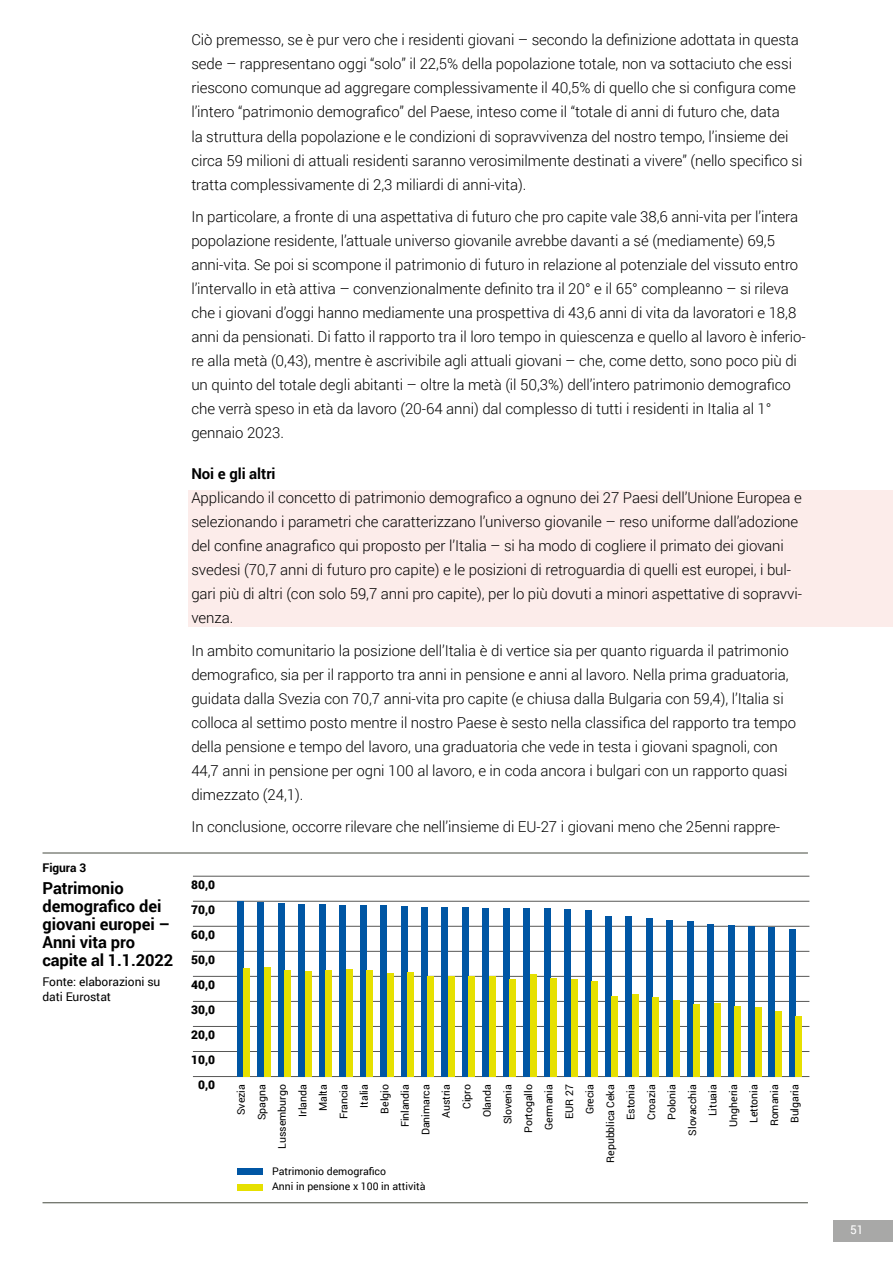
<style>
.page{position:relative;width:893px;height:1263px;background:#fff}
.page>*{position:absolute;margin:0;border:0;box-sizing:border-box;transform-origin:0 0}
.t1{font:700 16.5px/18px "Roboto";letter-spacing:-.005em;color:#000}
.t2{font:300 15px/24px "Roboto";letter-spacing:-.005em;color:#000}
.t3{font:700 15px "Roboto";letter-spacing:-.005em;color:#000}
.t4{font:900 12px/25px "Roboto";letter-spacing:-.005em;color:#000;text-align:center}
.t5{font:12px/15px "Roboto";letter-spacing:-.005em;color:#000}
.t6{font:700 12px "Roboto";letter-spacing:-.005em;color:#000}
.t7{font:12px "Roboto";color:#fff}
.t8{font:10.5px/20.5px "Roboto";letter-spacing:-.005em;color:#000;text-align:right}
</style>
<div class="page">
<div style="left:833px;top:1220px;width:60px;height:22px;background:#a8a8a7"></div>
<div style="left:189px;top:490px;width:704px;height:136px;background:#fcecea"></div>
<hr style="left:43px;top:853px;width:765px;height:1px;background:#454a3f">
<hr style="left:43px;top:1202px;width:765px;height:1px;background:#454a3f">
<hr style="left:193px;top:876px;width:616px;height:1px;background:#575756">
<hr style="left:193px;top:901px;width:616px;height:1px;background:#575756">
<hr style="left:193px;top:926px;width:616px;height:1px;background:#575756">
<hr style="left:193px;top:951px;width:616px;height:1px;background:#575756">
<hr style="left:193px;top:976px;width:616px;height:1px;background:#575756">
<hr style="left:193px;top:1001px;width:616px;height:1px;background:#575756">
<hr style="left:193px;top:1026px;width:616px;height:1px;background:#575756">
<hr style="left:193px;top:1051px;width:616px;height:1px;background:#575756">
<hr style="left:193px;top:1076px;width:616px;height:1px;background:#575756">
<div style="left:237px;top:901px;width:7px;height:176px;background:#0056a4"></div>
<div style="left:258px;top:902px;width:6px;height:175px;background:#0056a4"></div>
<div style="left:278px;top:903px;width:7px;height:174px;background:#0056a4"></div>
<div style="left:299px;top:904px;width:6px;height:173px;background:#0056a4"></div>
<div style="left:319px;top:904px;width:6px;height:173px;background:#0056a4"></div>
<div style="left:339px;top:905px;width:7px;height:172px;background:#0056a4"></div>
<div style="left:360px;top:905px;width:6px;height:172px;background:#0056a4"></div>
<div style="left:380px;top:905px;width:7px;height:172px;background:#0056a4"></div>
<div style="left:401px;top:906px;width:6px;height:171px;background:#0056a4"></div>
<div style="left:421px;top:907px;width:7px;height:170px;background:#0056a4"></div>
<div style="left:442px;top:907px;width:6px;height:170px;background:#0056a4"></div>
<div style="left:462px;top:907px;width:6px;height:170px;background:#0056a4"></div>
<div style="left:483px;top:908px;width:6px;height:169px;background:#0056a4"></div>
<div style="left:503px;top:908px;width:6px;height:169px;background:#0056a4"></div>
<div style="left:523px;top:908px;width:7px;height:169px;background:#0056a4"></div>
<div style="left:544px;top:908px;width:6px;height:169px;background:#0056a4"></div>
<div style="left:564px;top:909px;width:7px;height:168px;background:#0056a4"></div>
<div style="left:585px;top:910px;width:6px;height:167px;background:#0056a4"></div>
<div style="left:605px;top:916px;width:7px;height:161px;background:#0056a4"></div>
<div style="left:626px;top:917px;width:6px;height:160px;background:#0056a4"></div>
<div style="left:646px;top:918px;width:6px;height:159px;background:#0056a4"></div>
<div style="left:667px;top:920px;width:6px;height:157px;background:#0056a4"></div>
<div style="left:687px;top:921px;width:6px;height:156px;background:#0056a4"></div>
<div style="left:707px;top:924px;width:7px;height:153px;background:#0056a4"></div>
<div style="left:728px;top:925px;width:6px;height:152px;background:#0056a4"></div>
<div style="left:748px;top:926px;width:7px;height:151px;background:#0056a4"></div>
<div style="left:769px;top:927px;width:6px;height:150px;background:#0056a4"></div>
<div style="left:789px;top:929px;width:7px;height:148px;background:#0056a4"></div>
<div style="left:244px;top:968px;width:6px;height:109px;background:#e6e000"></div>
<div style="left:264px;top:967px;width:7px;height:110px;background:#e6e000"></div>
<div style="left:285px;top:970px;width:6px;height:107px;background:#e6e000"></div>
<div style="left:305px;top:971px;width:6px;height:106px;background:#e6e000"></div>
<div style="left:326px;top:970px;width:6px;height:107px;background:#e6e000"></div>
<div style="left:346px;top:969px;width:6px;height:108px;background:#e6e000"></div>
<div style="left:366px;top:970px;width:7px;height:107px;background:#e6e000"></div>
<div style="left:387px;top:973px;width:6px;height:104px;background:#e6e000"></div>
<div style="left:407px;top:973px;width:7px;height:104px;background:#e6e000"></div>
<div style="left:428px;top:976px;width:6px;height:101px;background:#e6e000"></div>
<div style="left:448px;top:976px;width:7px;height:101px;background:#e6e000"></div>
<div style="left:469px;top:977px;width:6px;height:100px;background:#e6e000"></div>
<div style="left:489px;top:976px;width:6px;height:101px;background:#e6e000"></div>
<div style="left:509px;top:979px;width:7px;height:98px;background:#e6e000"></div>
<div style="left:530px;top:974px;width:6px;height:103px;background:#e6e000"></div>
<div style="left:550px;top:978px;width:7px;height:99px;background:#e6e000"></div>
<div style="left:571px;top:979px;width:6px;height:98px;background:#e6e000"></div>
<div style="left:591px;top:981px;width:7px;height:96px;background:#e6e000"></div>
<div style="left:612px;top:996px;width:6px;height:81px;background:#e6e000"></div>
<div style="left:632px;top:994px;width:7px;height:83px;background:#e6e000"></div>
<div style="left:653px;top:997px;width:6px;height:80px;background:#e6e000"></div>
<div style="left:673px;top:1000px;width:6px;height:77px;background:#e6e000"></div>
<div style="left:693px;top:1004px;width:7px;height:73px;background:#e6e000"></div>
<div style="left:714px;top:1003px;width:6px;height:74px;background:#e6e000"></div>
<div style="left:734px;top:1006px;width:7px;height:71px;background:#e6e000"></div>
<div style="left:755px;top:1007px;width:6px;height:70px;background:#e6e000"></div>
<div style="left:775px;top:1011px;width:7px;height:66px;background:#e6e000"></div>
<div style="left:796px;top:1016px;width:6px;height:61px;background:#e6e000"></div>
<div style="left:238px;top:1168px;width:25px;height:7px;background:#0056a4"></div>
<div style="left:238px;top:1184px;width:25px;height:7px;background:#e6e000"></div>
<p class="t6" style="left:43px;top:859px;width:45px">Figura 3</p>
<p class="t1" style="left:43px;top:879px;width:132px">Patrimonio demografico dei giovani europei –<br>Anni vita pro capite al 1.1.2022</p>
<p class="t5" style="left:43px;top:973px;width:119px">Fonte: elaborazioni su dati Eurostat</p>
<p class="t2" style="left:191px;top:28px;width:613px">Ciò premesso, se è pur vero che i residenti giovani – secondo la definizione adottata in questa sede – rappresentano oggi “solo” il 22,5% della popolazione totale, non va sottaciuto che essi riescono comunque ad aggregare complessivamente il 40,5% di quello che si configura come l’intero “patrimonio demografico” del Paese, inteso come il “totale di anni di futuro che, data<br>la struttura della popolazione e le condizioni di sopravvivenza del nostro tempo, l’insieme dei circa 59 milioni di attuali residenti saranno verosimilmente destinati a vivere” (nello specifico si tratta complessivamente di 2,3 miliardi di anni-vita).</p>
<p class="t2" style="left:191px;top:204px;width:616px">In particolare, a fronte di una aspettativa di futuro che pro capite vale 38,6 anni-vita per l’intera popolazione residente, l’attuale universo giovanile avrebbe davanti a sé (mediamente) 69,5 anni-vita. Se poi si scompone il patrimonio di futuro in relazione al potenziale del vissuto entro l’intervallo in età attiva – convenzionalmente definito tra il 20° e il 65° compleanno – si rileva che i giovani d’oggi hanno mediamente una prospettiva di 43,6 anni di vita da lavoratori e 18,8 anni da pensionati. Di fatto il rapporto tra il loro tempo in quiescenza e quello al lavoro è inferio&shy;re alla metà (0,43), mentre è ascrivibile agli attuali giovani – che, come detto, sono poco più di un quinto del totale degli abitanti – oltre la metà (il 50,3%) dell’intero patrimonio demografico che verrà speso in età da lavoro (20-64 anni) dal complesso di tutti i residenti in Italia al 1° gennaio 2023.</p>
<p class="t3" style="left:191px;top:463px;width:86px">Noi e gli altri</p>
<p class="t2" style="left:191px;top:485px;width:612px">Applicando il concetto di patrimonio demografico a ognuno dei 27 Paesi dell’Unione Europea e selezionando i parametri che caratterizzano l’universo giovanile – reso uniforme dall’adozione del confine anagrafico qui proposto per l’Italia – si ha modo di cogliere il primato dei giovani svedesi (70,7 anni di futuro pro capite) e le posizioni di retroguardia di quelli est europei, i bul&shy;gari più di altri (con solo 59,7 anni pro capite), per lo più dovuti a minori aspettative di sopravvi&shy;venza.</p>
<p class="t2" style="left:191px;top:638px;width:606px">In ambito comunitario la posizione dell’Italia è di vertice sia per quanto riguarda il patrimonio demografico, sia per il rapporto tra anni in pensione e anni al lavoro. Nella prima graduatoria, guidata dalla Svezia con 70,7 anni-vita pro capite (e chiusa dalla Bulgaria con 59,4), l’Italia si colloca al settimo posto mentre il nostro Paese è sesto nella classifica del rapporto tra tempo della pensione e tempo del lavoro, una graduatoria che vede in testa i giovani spagnoli, con 44,7 anni in pensione per ogni 100 al lavoro, e in coda ancora i bulgari con un rapporto quasi dimezzato (24,1).</p>
<p class="t2" style="left:191px;top:814px;width:590px">In conclusione, occorre rilevare che nell’insieme di EU-27 i giovani meno che 25enni rappre-</p>
<p class="t4" style="left:191px;top:871px;width:25px">80,0<br>70,0<br>60,0<br>50,0<br>40,0<br>30,0<br>20,0<br>10,0<br>0,0</p>
<p class="t8" style="left:230px;top:1163px;width:80px;rotate:-90deg">Svezia<br>Spagna<br>Lussemburgo<br>Irlanda<br>Malta<br>Francia<br>Italia<br>Belgio<br>Finlandia<br>Danimarca<br>Austria<br>Cipro<br>Olanda<br>Slovenia<br>Portogallo<br>Germania<br>EUR 27<br>Grecia<br>Repubblica Ceka<br>Estonia<br>Croazia<br>Polonia<br>Slovacchia<br>Lituaia<br>Ungheria<br>Lettonia<br>Romania<br>Bulgaria</p>
<p class="t8" style="left:272px;top:1163px;width:155px;line-height:15px;text-align:left">Patrimonio demografico<br>Anni in pensione x 100 in attività</p>
<p class="t7" style="left:850px;top:1221px;width:15px">51</p>
</div>
